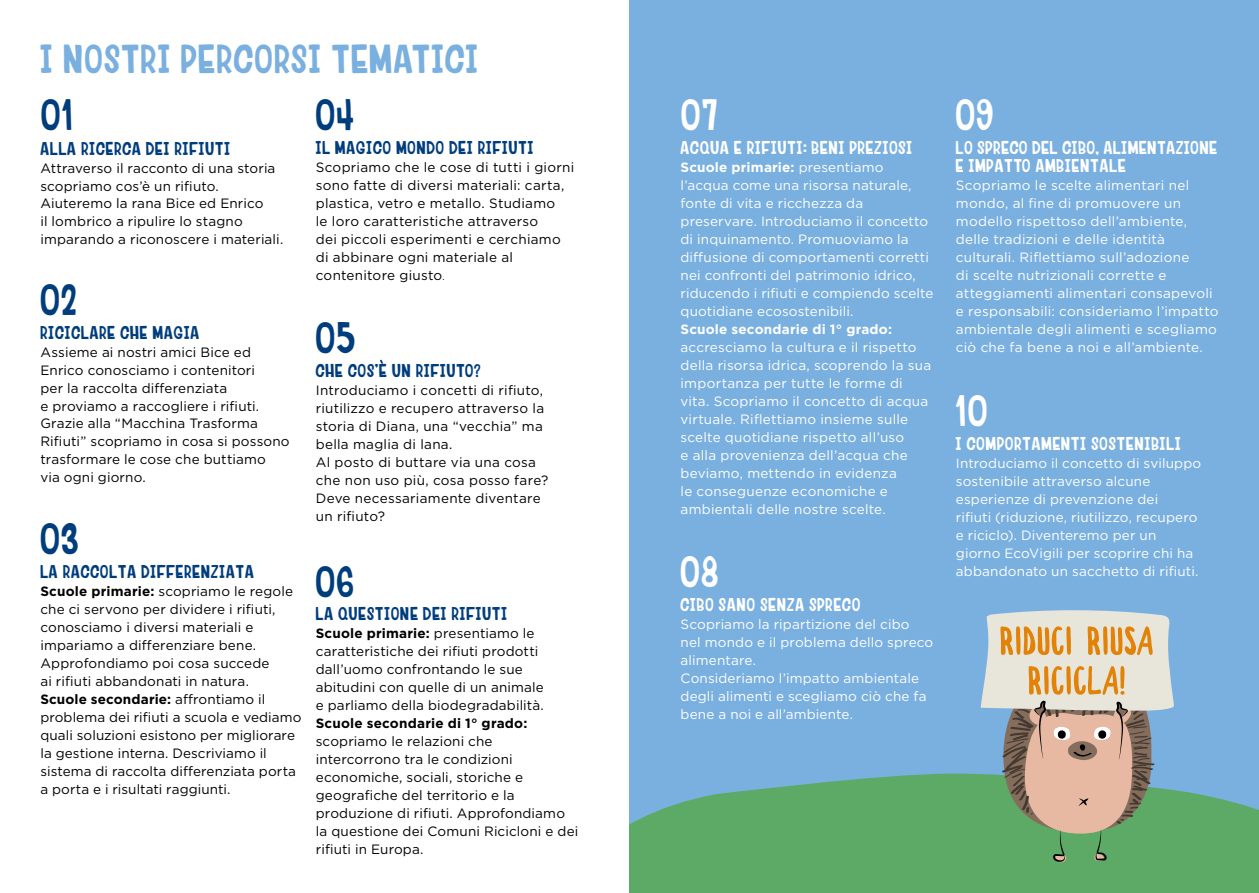
<style>
.page{position:relative;width:1259px;height:893px;background:#fff}
.page>*{position:absolute;margin:0;border:0;box-sizing:border-box;transform-origin:0 0}
.t1{font:39px "Lumberjack";letter-spacing:.04em;color:#003d7c}
.t2{font:39px "Lumberjack";letter-spacing:.04em;color:#fff}
.t3{font:36px "Lumberjack";letter-spacing:.025em;color:#7ab0e0}
.t4{font:16.5px "Lumberjack";letter-spacing:.04em;color:#003d7c}
.t5{font:16.5px/18px "Lumberjack";letter-spacing:.04em;color:#fff}
.t6{font:13.5px/18px "Gotham";letter-spacing:.01em;color:#000}
.t7{font:13.5px/18px "Gotham";letter-spacing:.015em;color:#fff}
.t8{font:700 13.5px "Gotham";letter-spacing:.015em;color:#fff}
.t9{font:700 13.5px "Gotham";letter-spacing:.015em;color:#000}
.s1{font-weight:700}
.s2{font-weight:300;font-size:12px}
</style>
<div class="page">
<div style="left:629px;top:0;width:630px;height:893px;background:#7ab0e0"></div>
<svg style="left:629px;top:774px;width:630px;height:119px;background:#60aa74"></svg>
<svg style="left:979px;top:610px;width:195px;height:252px;background:#b1b399"></svg>
<h2 class="t3" style="left:40px;top:38px;width:440px">I NOSTRI PERCORSI TEMATICI</h2>
<h1 class="t1" style="left:41px;top:92px;width:33px">01</h1>
<h1 class="t1" style="left:316px;top:92px;width:40px">04</h1>
<h1 class="t2" style="left:681px;top:92px;width:38px">07</h1>
<h1 class="t2" style="left:956px;top:92px;width:39px">09</h1>
<p class="t4" style="left:40px;top:138px;width:191px">ALLA RICERCA DEI RIFIUTI</p>
<p class="t6" style="left:40px;top:158px;width:244px">Attraverso il racconto di una storia scopriamo cos’è un rifiuto.<br>Aiuteremo la rana Bice ed Enrico<br>il lombrico a ripulire lo stagno imparando a riconoscere i materiali.</p>
<h1 class="t1" style="left:40px;top:277px;width:39px">02</h1>
<p class="t4" style="left:40px;top:322px;width:161px">RICICLARE CHE MAGIA</p>
<p class="t6" style="left:40px;top:342px;width:251px">Assieme ai nostri amici Bice ed<br>Enrico conosciamo i contenitori<br>per la raccolta differenziata<br>e proviamo a raccogliere i rifiuti.<br>Grazie alla “Macchina Trasforma<br>Rifiuti” scopriamo in cosa si possono trasformare le cose che buttiamo<br>via ogni giorno.</p>
<h1 class="t1" style="left:40px;top:516px;width:40px">03</h1>
<p class="t4" style="left:40px;top:561px;width:215px">LA RACCOLTA DIFFERENZIATA</p>
<p class="t6" style="left:40px;top:581px;width:262px"><span class="s1">Scuole primarie:</span> scopriamo le regole che ci servono per dividere i rifiuti, conosciamo i diversi materiali e impariamo a differenziare bene.<br>Approfondiamo poi cosa succede<br>ai rifiuti abbandonati in natura.<br><span class="s1">Scuole secondarie:</span> affrontiamo il problema dei rifiuti a scuola e vediamo quali soluzioni esistono per migliorare la gestione interna. Descriviamo il sistema di raccolta differenziata porta a porta e i risultati raggiunti.</p>
<p class="t4" style="left:316px;top:137px;width:219px">IL MAGICO MONDO DEI RIFIUTI</p>
<p class="t6" style="left:316px;top:157px;width:260px">Scopriamo che le cose di tutti i giorni sono fatte di diversi materiali: carta, plastica, vetro e metallo. Studiamo<br>le loro caratteristiche attraverso<br>dei piccoli esperimenti e cerchiamo di abbinare ogni materiale al contenitore giusto<span class="s2">.</span></p>
<h1 class="t1" style="left:316px;top:315px;width:42px">05</h1>
<p class="t4" style="left:316px;top:361px;width:167px">CHE COS’È UN RIFIUTO?</p>
<p class="t6" style="left:316px;top:381px;width:234px">Introduciamo i concetti di rifiuto, riutilizzo e recupero attraverso la storia di Diana, una “vecchia” ma bella maglia di lana.<br>Al posto di buttare via una cosa che non uso più, cosa posso fare?<br>Deve necessariamente diventare un rifiuto?</p>
<h1 class="t1" style="left:316px;top:559px;width:40px">06</h1>
<p class="t4" style="left:316px;top:603px;width:193px">LA QUESTIONE DEI RIFIUTI</p>
<p class="t6" style="left:316px;top:624px;width:230px"><span class="s1">Scuole primarie:</span> presentiamo le caratteristiche dei rifiuti prodotti dall’uomo confrontando le sue abitudini con quelle di un animale e parliamo della biodegradabilità.</p>
<p class="t9" style="left:316px;top:714px;width:213px">Scuole secondarie di 1° grado:</p>
<p class="t6" style="left:316px;top:731px;width:264px">scopriamo le relazioni che intercorrono tra le condizioni economiche, sociali, storiche e geografiche del territorio e la produzione di rifiuti. Approfondiamo la questione dei Comuni Ricicloni e dei rifiuti in Europa.</p>
<p class="t5" style="left:680px;top:138px;width:233px">ACQUA E RIFIUTI: BENI PREZIOSI</p>
<p class="t7" style="left:680px;top:158px;width:254px"><span class="s1">Scuole primarie:</span> presentiamo l’acqua come una risorsa naturale, fonte di vita e ricchezza da preservare. Introduciamo il concetto di inquinamento. Promuoviamo la diffusione di comportamenti corretti nei confronti del patrimonio idrico, riducendo i rifiuti e compiendo scelte quotidiane ecosostenibili.</p>
<p class="t8" style="left:680px;top:320px;width:213px">Scuole secondarie di 1° grado:</p>
<p class="t7" style="left:680px;top:338px;width:252px">accresciamo la cultura e il rispetto della risorsa idrica, scoprendo la sua importanza per tutte le forme di vita. Scopriamo il concetto di acqua virtuale. Riflettiamo insieme sulle scelte quotidiane rispetto all’uso<br>e alla provenienza dell’acqua che beviamo, mettendo in evidenza<br>le conseguenze economiche e ambientali delle nostre scelte.</p>
<h1 class="t2" style="left:680px;top:549px;width:40px">08</h1>
<p class="t5" style="left:680px;top:596px;width:182px">CIBO SANO SENZA SPRECO</p>
<p class="t7" style="left:680px;top:615px;width:254px">Scopriamo la ripartizione del cibo<br>nel mondo e il problema dello spreco alimentare.<br>Consideriamo l’impatto ambientale degli alimenti e scegliamo ciò che fa bene a noi e all’ambiente.</p>
<p class="t5" style="left:956px;top:138px;width:263px">LO SPRECO DEL CIBO, ALIMENTAZIONE<br>E IMPATTO AMBIENTALE</p>
<p class="t7" style="left:956px;top:176px;width:264px">Scopriamo le scelte alimentari nel mondo, al fine di promuovere un modello rispettoso dell’ambiente, delle tradizioni e delle identità culturali. Riflettiamo sull’adozione<br>di scelte nutrizionali corrette e atteggiamenti alimentari consapevoli e responsabili: consideriamo l’impatto ambientale degli alimenti e scegliamo ciò che fa bene a noi e all’ambiente.</p>
<h1 class="t2" style="left:956px;top:387px;width:33px">10</h1>
<p class="t5" style="left:956px;top:435px;width:227px">I COMPORTAMENTI SOSTENIBILI</p>
<p class="t7" style="left:956px;top:454px;width:247px">Introduciamo il concetto di sviluppo sostenibile attraverso alcune esperienze di prevenzione dei<br>rifiuti (riduzione, riutilizzo, recupero e riciclo). Diventeremo per un giorno EcoVigili per scoprire chi ha abbandonato un sacchetto di rifiuti.</p>
</div>
